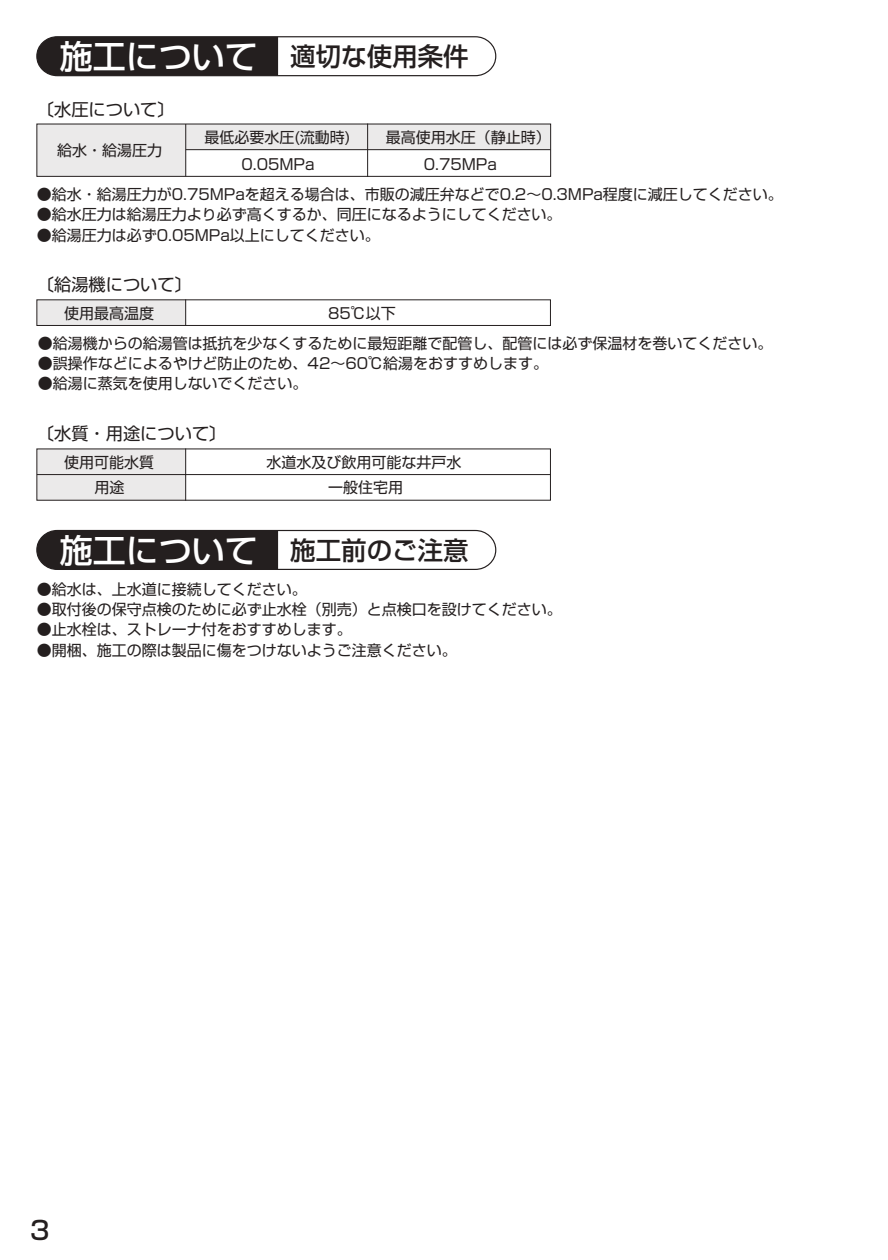
<style>
.page{position:relative;width:888px;height:1260px;background:#fff}
.page>*{position:absolute;margin:0;border:0;box-sizing:border-box;transform-origin:0 0}
.t1{font:500 25.5px "Shin Go Pro";color:#241f1f}
.t2{font:17.25px "Shin Go Pro";color:#241f1f}
.t3{font:15px "Shin Go Pro";color:#241f1f}
.s1{font-size:33px;color:#fff}
</style>
<div class="page">
<svg style="left:36px;top:36px;width:461px;height:41px"></svg>
<hr style="left:277px;top:37px;width:1px;height:39px;background:#241f1f">
<div style="left:37px;top:449px;width:149px;height:52px;background:#ebeaea"></div>
<div style="left:37px;top:300px;width:149px;height:25px;background:#ebeaea"></div>
<div style="left:37px;top:299px;width:514px;height:27px;border:1px solid #241f1f"></div>
<svg style="left:185px;top:299px;width:1px;height:27px"></svg>
<hr style="left:37px;top:474px;width:513px;height:1px;background:#241f1f">
<svg style="left:185px;top:448px;width:1px;height:53px"></svg>
<svg style="left:39px;top:126px;width:510px;height:49px"></svg>
<div style="left:37px;top:124px;width:514px;height:53px;border:1px solid #241f1f"></div>
<hr style="left:186px;top:149px;width:365px;height:1px;background:#241f1f">
<hr style="left:185px;top:124px;width:1px;height:52px;background:#241f1f">
<hr style="left:367px;top:124px;width:1px;height:53px;background:#241f1f">
<svg style="left:36px;top:529px;width:461px;height:41px"></svg>
<hr style="left:277px;top:531px;width:1px;height:38px;background:#241f1f">
<h1 class="t1" style="left:60px;top:36px;width:410px"><span class="s1">施工について</span> 適切な使用条件</h1>
<p class="t2" style="left:37px;top:95px;width:139px">〔水圧について〕</p>
<p class="t3" style="left:57px;top:138px;width:107px">給水・給湯圧力</p>
<p class="t3" style="left:204px;top:125px;width:148px">最低必要水圧(流動時)</p>
<p class="t3" style="left:241px;top:152px;width:75px">0.05MPa</p>
<p class="t3" style="left:386px;top:125px;width:166px">最高使用水圧（静止時）</p>
<p class="t3" style="left:424px;top:152px;width:75px">0.75MPa</p>
<p class="t3" style="left:37px;top:182px;width:748px">●給水・給湯圧力が0.75MPaを超える場合は、市販の減圧弁などで0.2～0.3MPa程度に減圧してください。</p>
<p class="t3" style="left:37px;top:202px;width:526px">●給水圧力は給湯圧力より必ず高くするか、同圧になるようにしてください。</p>
<p class="t3" style="left:37px;top:223px;width:344px">●給湯圧力は必ず0.05MPa以上にしてください。</p>
<p class="t2" style="left:37px;top:270px;width:157px">〔給湯機について〕</p>
<p class="t3" style="left:64px;top:301px;width:91px">使用最高温度</p>
<p class="t3" style="left:328px;top:301px;width:69px">85℃以下</p>
<p class="t3" style="left:38px;top:331px;width:736px">●給湯機からの給湯管は抵抗を少なくするために最短距離で配管し、配管には必ず保温材を巻いてください。</p>
<p class="t3" style="left:38px;top:351px;width:512px">●誤操作などによるやけど防止のため、42～60℃給湯をおすすめします。</p>
<p class="t3" style="left:38px;top:371px;width:271px">●給湯に蒸気を使用しないでください。</p>
<p class="t2" style="left:37px;top:420px;width:191px">〔水質・用途について〕</p>
<p class="t3" style="left:64px;top:450px;width:91px">使用可能水質</p>
<p class="t3" style="left:267px;top:450px;width:196px">水道水及び飲用可能な井戸水</p>
<p class="t3" style="left:94px;top:475px;width:31px">用途</p>
<p class="t3" style="left:328px;top:475px;width:76px">一般住宅用</p>
<h1 class="t1" style="left:60px;top:530px;width:410px"><span class="s1">施工について</span> 施工前のご注意</h1>
<p class="t3" style="left:37px;top:577px;width:271px">●給水は、上水道に接続してください。</p>
<p class="t3" style="left:37px;top:597px;width:526px">●取付後の保守点検のために必ず止水栓（別売）と点検口を設けてください。</p>
<p class="t3" style="left:37px;top:617px;width:316px">●止水栓は、ストレーナ付をおすすめします。</p>
<p class="t3" style="left:37px;top:638px;width:421px">●開梱、施工の際は製品に傷をつけないようご注意ください。</p>
<h1 class="t1" style="left:30px;top:1209px;width:21px">3</h1>
</div>
